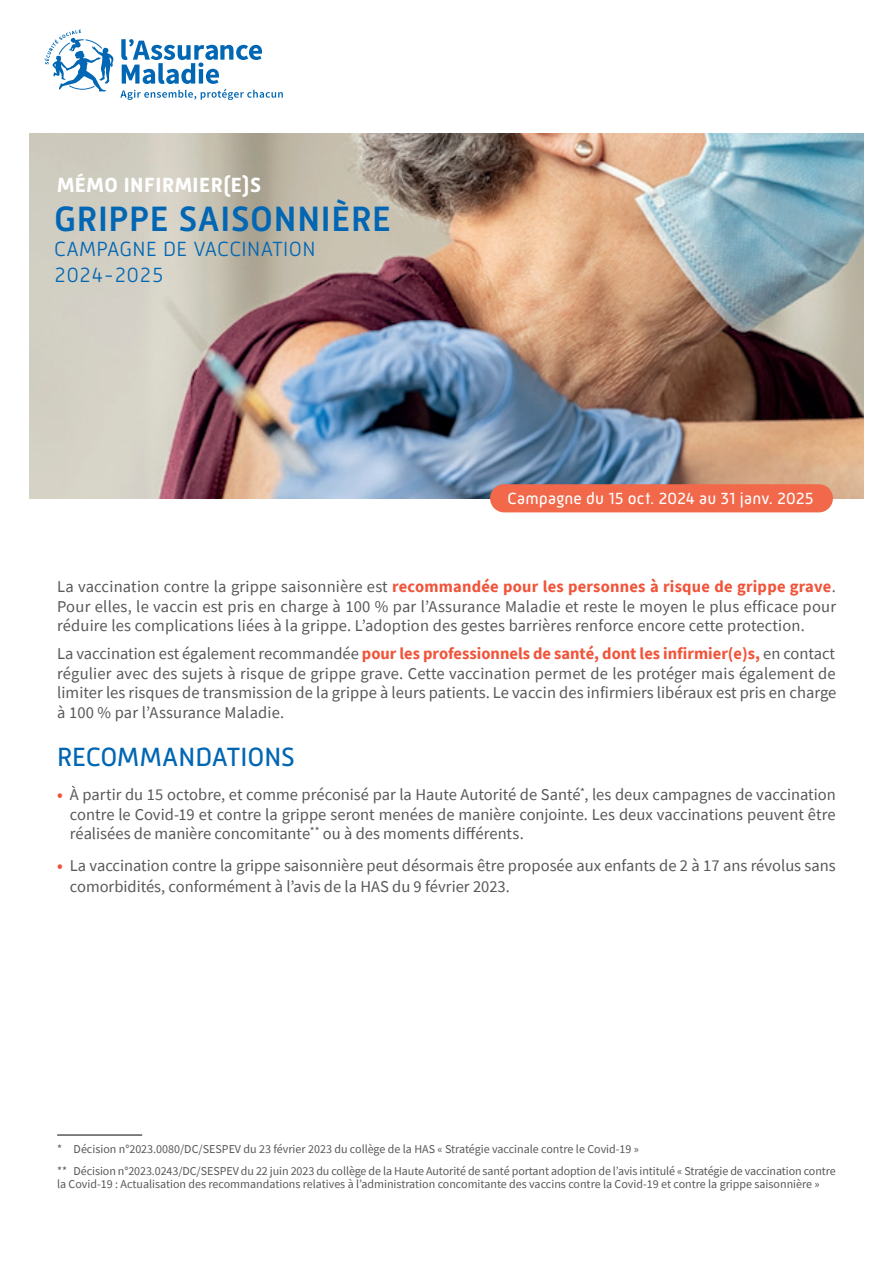
<style>
.page{position:relative;width:893px;height:1263px;background:#fff}
.page>*{position:absolute;margin:0;border:0;box-sizing:border-box;transform-origin:0 0}
.t1{font:500 36px "Mic 32 New";letter-spacing:.02em;color:#0166b3}
.t2{font:27px "Mic 32 New";letter-spacing:-.005em;color:#0166b3}
.t3{font:300 21px/25.2px "Mic 32 New";letter-spacing:.02em;color:#0166b3}
.t4{font:700 21px "Mic 32 New";letter-spacing:.025em;color:#fff}
.t5{font:16.5px/19.5px "Source Sans Pro";color:#57585a;text-align:justify}
.t6{font:16.5px "Mic 32 New";letter-spacing:.015em;color:#fff}
.t7{font:12px/22px "Source Sans Pro";letter-spacing:-.005em;color:#57585a}
.s1{font-weight:700;color:#f0543a}
</style>
<div class="page">
<img style="left:30px;top:133px;width:833px;height:365px">
<svg style="left:120px;top:39px;width:163px;height:61px"></svg>
<svg style="left:44px;top:30px;width:70px;height:62px"></svg>
<hr style="left:57px;top:1134px;width:85px;height:2px;background:#57585a">
<div style="left:490px;top:484px;width:343px;height:28px;background:#f2684a;border-radius:14px"></div>
<p class="t4" style="left:57px;top:173px;width:206px">MÉMO INFIRMIER(E)S</p>
<h1 class="t1" style="left:54px;top:198px;width:339px">GRIPPE SAISONNIÈRE</h1>
<p class="t3" style="left:54px;top:236px;width:263px">CAMPAGNE DE VACCINATION<br>2024-2025</p>
<p class="t6" style="left:507px;top:489px;width:308px">Campagne du 15 oct. 2024 au 31 janv. 2025</p>
<p class="t5" style="left:57px;top:577px;width:780px">La vaccination contre la grippe saisonnière est <span class="s1">recommandée pour les personnes à risque de grippe grave</span>.<br>Pour elles, le vaccin est pris en charge à 100 % par l’Assurance Maladie et reste le moyen le plus efficace pour réduire les complications liées à la grippe. L’adoption des gestes barrières renforce encore cette protection.</p>
<p class="t5" style="left:57px;top:644px;width:781px">La vaccination est également recommandée <span class="s1">pour les professionnels de santé, dont les infirmier(e)s,</span> en contact régulier avec des sujets à risque de grippe grave. Cette vaccination permet de les protéger mais également de limiter les risques de transmission de la grippe à leurs patients. Le vaccin des infirmiers libéraux est pris en charge à 100 % par l’Assurance Maladie.</p>
<h2 class="t2" style="left:57px;top:741px;width:239px">RECOMMANDATIONS</h2>
<p class="t5" style="left:70px;top:785px;width:767px;text-indent:-13px"><span class="s1">•</span> À partir du 15 octobre, et comme préconisé par la Haute Autorité de Santé<sup>*</sup>, les deux campagnes de vaccination contre le Covid-19 et contre la grippe seront menées de manière conjointe. Les deux vaccinations peuvent être réalisées de manière concomitante<sup>**</sup> ou à des moments différents.</p>
<p class="t5" style="left:70px;top:855px;width:767px;line-height:21px;text-indent:-13px"><span class="s1">•</span> La vaccination contre la grippe saisonnière peut désormais être proposée aux enfants de 2 à 17 ans révolus sans comorbidités, conformément à l’avis de la HAS du 9 février 2023.</p>
<p class="t7" style="left:57px;top:1138px;width:780px">* Décision n°2023.0080/DC/SESPEV du 23 février 2023 du collège de la HAS « Stratégie vaccinale contre le Covid-19 »<br>** Décision n°2023.0243/DC/SESPEV du 22 juin 2023 du collège de la Haute Autorité de santé portant adoption de l’avis intitulé « Stratégie de vaccination contre</p>
<p class="t7" style="left:57px;top:1173px;width:764px">la Covid-19 : Actualisation des recommandations relatives à l’administration concomitante des vaccins contre la Covid-19 et contre la grippe saisonnière »</p>
</div>
